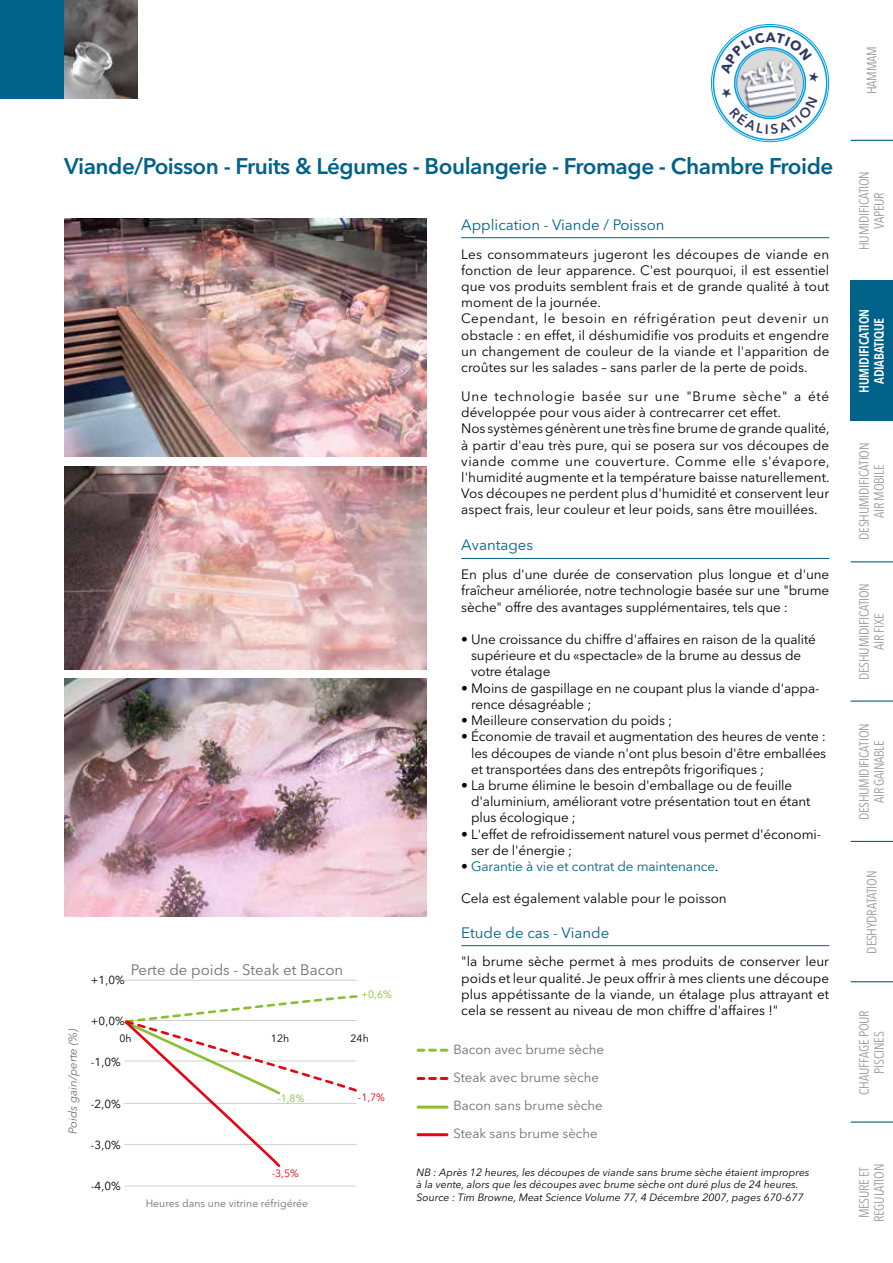
<style>
.page{position:relative;width:893px;height:1263px;background:#fff}
.page>*{position:absolute;margin:0;border:0;box-sizing:border-box;transform-origin:0 0}
.t1{font:600 22.5px "Avenir Next LT Pro";letter-spacing:-.02em;color:#006189}
.t2{font:15px "Avenir Next LT Pro";color:#006189}
.t3{font:15px "Avenir Next LT Pro";color:#706f6f}
.t4{font:13.5px/16.2px "Avenir Next LT Pro";color:#000}
.t5{font:13.5px/15px "Avenir Next Condensed";letter-spacing:-.02em;color:#9d9d9c;text-align:center}
.t6{font:13.5px "Avenir Next LT Pro";letter-spacing:-.01em;color:#006189}
.t7{font:600 13.5px/15px "Avenir Next Condensed";letter-spacing:-.02em;color:#fff;text-align:center}
.t8{font:13.2px/28.2px "Avenir Next LT Pro";color:#706f6f}
.t9{font:11.55px "Avenir Next LT Pro";color:#000}
.t10{font:italic 11.55px "Avenir Next LT Pro";color:#706f6f}
.t11{font:italic 10.5px/12.6px "Avenir Next LT Pro";color:#000}
.t12{font:10.5px "Avenir Next LT Pro";color:#706f6f}
.t13{font:10.5px "Avenir Next LT Pro";color:#e30613}
.t14{font:10.5px "Avenir Next LT Pro";color:#8cbf30}
.t15{font:10.5px "Avenir Next LT Pro";color:#000}
.s1{color:#000}
</style>
<div class="page">
<img style="left:64px;top:0;width:74px;height:99px">
<div style="left:0;top:0;width:64px;height:99px;background:#006189"></div>
<img style="left:65px;top:466px;width:361px;height:204px">
<img style="left:65px;top:678px;width:361px;height:239px">
<img style="left:65px;top:218px;width:361px;height:239px">
<hr style="left:418px;top:1133px;width:29px;height:3px;background:#e30613">
<svg style="left:418px;top:1077px;width:29px;height:3px"></svg>
<hr style="left:418px;top:1105px;width:29px;height:3px;background:#8cbf30">
<svg style="left:418px;top:1049px;width:29px;height:3px"></svg>
<hr style="left:124px;top:980px;width:233px;height:1px;background:#d0d0d0">
<hr style="left:124px;top:1186px;width:233px;height:1px;background:#d0d0d0">
<svg style="left:124px;top:995px;width:234px;height:172px"></svg>
<div style="left:850px;top:281px;width:43px;height:140px;background:#006189"></div>
<hr style="left:851px;top:561px;width:42px;height:1px;background:#006189">
<hr style="left:851px;top:700px;width:42px;height:2px;background:#006189">
<hr style="left:851px;top:841px;width:42px;height:1px;background:#006189">
<hr style="left:851px;top:981px;width:42px;height:1px;background:#006189">
<hr style="left:851px;top:1121px;width:42px;height:2px;background:#006189">
<hr style="left:851px;top:140px;width:42px;height:1px;background:#006189">
<hr style="left:461px;top:237px;width:368px;height:1px;background:#006189">
<hr style="left:461px;top:558px;width:368px;height:1px;background:#006189">
<hr style="left:461px;top:945px;width:368px;height:1px;background:#006189">
<svg style="left:710px;top:24px;width:120px;height:119px"></svg>
<h1 class="t1" style="left:64px;top:153px;width:771px">Viande/Poisson - Fruits &amp; Légumes - Boulangerie - Fromage - Chambre Froide</h1>
<p class="t10" style="left:66px;top:1134px;width:107px;rotate:-90deg">Poids gain/perte (%)</p>
<p class="t3" style="left:131px;top:960px;width:214px">Perte de poids - Steak et Bacon</p>
<p class="t9" style="left:91px;top:972px;width:35px">+1,0%</p>
<p class="t9" style="left:91px;top:1014px;width:35px">+0,0%</p>
<p class="t9" style="left:91px;top:1055px;width:31px">-1,0%</p>
<p class="t9" style="left:91px;top:1097px;width:31px">-2,0%</p>
<p class="t9" style="left:91px;top:1138px;width:31px">-3,0%</p>
<p class="t9" style="left:91px;top:1179px;width:31px">-4,0%</p>
<p class="t14" style="left:361px;top:988px;width:32px">+0,6%</p>
<p class="t15" style="left:119px;top:1032px;width:14px">0h</p>
<p class="t15" style="left:271px;top:1032px;width:20px">12h</p>
<p class="t15" style="left:350px;top:1032px;width:20px">24h</p>
<p class="t13" style="left:358px;top:1090px;width:29px">-1,7%</p>
<p class="t14" style="left:277px;top:1092px;width:29px">-1,8%</p>
<p class="t13" style="left:272px;top:1167px;width:29px">-3,5%</p>
<p class="t12" style="left:146px;top:1197px;width:164px">Heures dans une vitrine réfrigérée</p>
<p class="t2" style="left:461px;top:215px;width:205px">Application - Viande / Poisson</p>
<p class="t4" style="left:461px;top:246px;width:370px">Les consommateurs jugeront les découpes de viande en fonction de leur apparence. C'est pourquoi, il est essentiel que vos produits semblent frais et de grande qualité à tout moment de la journée.<br>Cependant, le besoin en réfrigération peut devenir un obstacle : en effet, il déshumidifie vos produits et engendre un changement de couleur de la viande et l'apparition de croûtes sur les salades – sans parler de la perte de poids.</p>
<p class="t4" style="left:461px;top:388px;width:370px">Une technologie basée sur une "Brume sèche" a été développée pour vous aider à contrecarrer cet effet.<br>Nos systèmes génèrent une très fine brume de grande qualité, à partir d'eau très pure, qui se posera sur vos découpes de viande comme une couverture. Comme elle s'évapore, l'humidité augmente et la température baisse naturellement.<br>Vos découpes ne perdent plus d'humidité et conservent leur aspect frais, leur couleur et leur poids, sans être mouillées.</p>
<p class="t2" style="left:461px;top:536px;width:73px">Avantages</p>
<p class="t4" style="left:461px;top:566px;width:369px;text-align:justify">En plus d'une durée de conservation plus longue et d'une fraîcheur améliorée, notre technologie basée sur une "brume sèche" offre des avantages supplémentaires, tels que :</p>
<p class="t4" style="left:471px;top:631px;width:346px;text-indent:-10px">• Une croissance du chiffre d'affaires en raison de la qualité supérieure et du «spectacle» de la brume au dessus de votre étalage</p>
<p class="t4" style="left:471px;top:680px;width:350px;text-indent:-10px">• Moins de gaspillage en ne coupant plus la viande d'appa&shy;rence désagréable ;</p>
<p class="t4" style="left:461px;top:712px;width:212px">• Meilleure conservation du poids ;</p>
<p class="t4" style="left:471px;top:728px;width:357px;text-align:justify;text-indent:-10px">• Économie de travail et augmentation des heures de vente : les découpes de viande n'ont plus besoin d'être emballées et transportées dans des entrepôts frigorifiques ;</p>
<p class="t4" style="left:471px;top:777px;width:341px;text-indent:-10px">• La brume élimine le besoin d'emballage ou de feuille d'aluminium, améliorant votre présentation tout en étant plus écologique ;</p>
<p class="t4" style="left:471px;top:826px;width:351px;text-indent:-10px">• L'effet de refroidissement naturel vous permet d'économi&shy;ser de l'énergie ;</p>
<p class="t6" style="left:461px;top:858px;width:259px"><span class="s1">•</span> Garantie à vie et contrat de maintenance<span class="s1">.</span></p>
<p class="t4" style="left:461px;top:890px;width:267px">Cela est également valable pour le poisson</p>
<p class="t2" style="left:461px;top:923px;width:150px">Etude de cas - Viande</p>
<p class="t4" style="left:461px;top:954px;width:369px;text-align:justify">"la brume sèche permet à mes produits de conserver leur poids et leur qualité. Je peux offrir à mes clients une découpe plus appétissante de la viande, un étalage plus attrayant et cela se ressent au niveau de mon chiffre d'affaires !"</p>
<p class="t8" style="left:453px;top:1035px;width:152px">Bacon avec brume sèche<br>Steak avec brume sèche<br>Bacon sans brume sèche<br>Steak sans brume sèche</p>
<p class="t11" style="left:417px;top:1165px;width:394px">NB : Après 12 heures, les découpes de viande sans brume sèche étaient impropres à la vente, alors que les découpes avec brume sèche ont duré plus de 24 heures.<br>Source : Tim Browne, Meat Science Volume 77, 4 Décembre 2007, pages 670-677</p>
<p class="t5" style="left:863px;top:94px;width:49px;rotate:-90deg">HAMMAM</p>
<p class="t5" style="left:856px;top:250px;width:81px;rotate:-90deg">HUMIDIFICATION</p>
<p class="t5" style="left:871px;top:229px;width:38px;rotate:-90deg">VAPEUR</p>
<p class="t7" style="left:856px;top:393px;width:86px;rotate:-90deg">HUMIDIFICATION<br>ADIABATIQUE</p>
<p class="t5" style="left:856px;top:540px;width:99px;rotate:-90deg">DESHUMIDIFICATION<br>AIR MOBILE</p>
<p class="t5" style="left:856px;top:680px;width:99px;rotate:-90deg">DESHUMIDIFICATION<br>AIR FIXE</p>
<p class="t5" style="left:856px;top:820px;width:99px;rotate:-90deg">DESHUMIDIFICATION<br>AIR GAINABLE</p>
<p class="t5" style="left:863px;top:953px;width:84px;rotate:-90deg">DESHYDRATATION</p>
<p class="t5" style="left:856px;top:1095px;width:86px;rotate:-90deg">CHAUFFAGE POUR<br>PISCINES</p>
<p class="t5" style="left:856px;top:1222px;width:60px;text-align:left;rotate:-90deg">MESURE ET<br>REGULATION</p>
</div>
